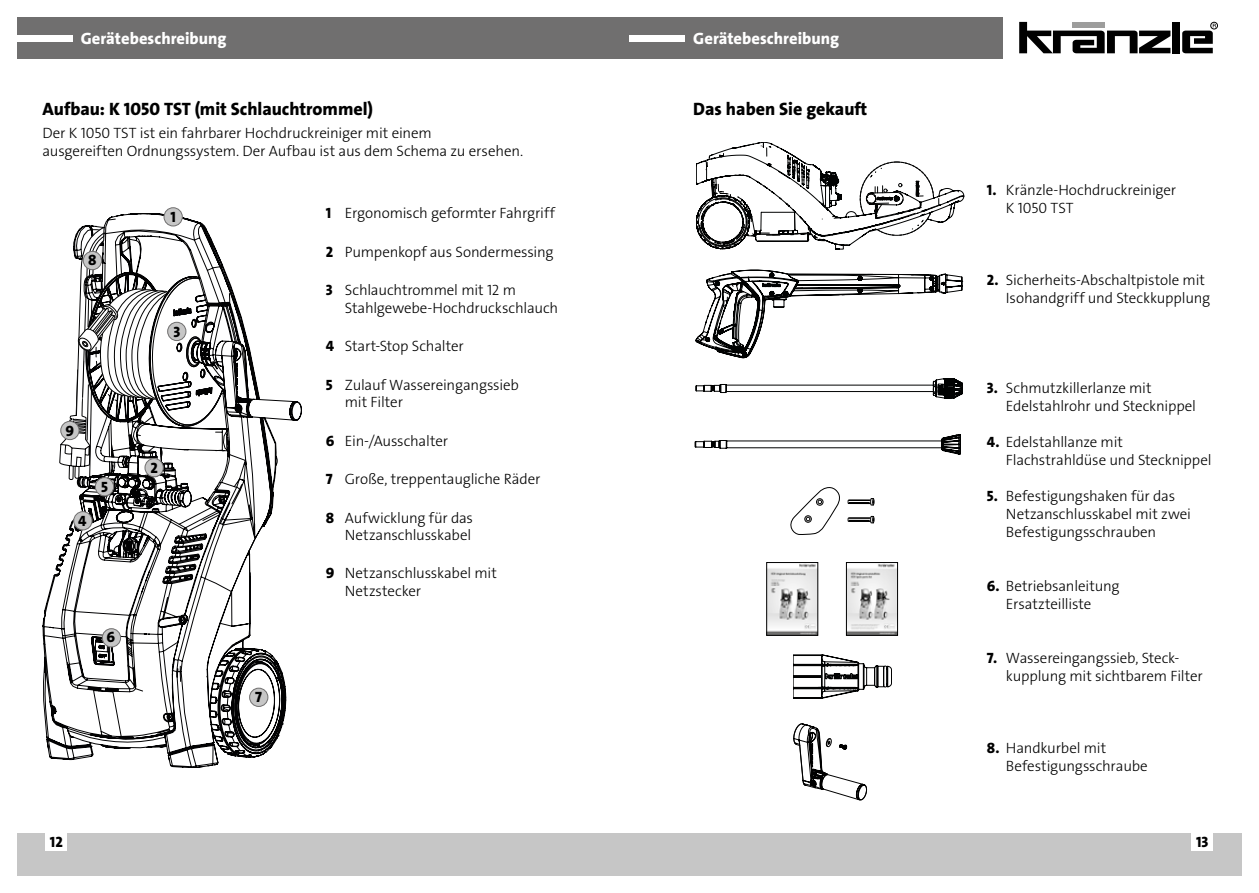
<style>
.page{position:relative;width:1259px;height:893px;background:#fff}
.page>*{position:absolute;margin:0;border:0;box-sizing:border-box;transform-origin:0 0}
.t1{font:18px "The Sans LP8 Ex Bld";color:#000}
.t2{font:16.5px "The Sans LP8 Ex Bld";color:#fff}
.t3{font:15px/18px "The Sans LP3 Lig";letter-spacing:-.01em;color:#000}
.t4{font:15px "The Sans LP8 Ex Bld";color:#000}
.s1{font-family:"The Sans LP8 Ex Bld"}
</style>
<div class="page">
<div style="left:629px;top:833px;width:613px;height:43px;background:#c6c6c6"></div>
<div style="left:17px;top:833px;width:612px;height:43px;background:#c6c6c6"></div>
<div style="left:1191px;top:833px;width:22px;height:18px;background:#fff"></div>
<div style="left:46px;top:833px;width:21px;height:18px;background:#fff"></div>
<div style="left:17px;top:17px;width:985px;height:41px;background:#706f6f"></div>
<div style="left:17px;top:35px;width:55px;height:6px;background:#fff"></div>
<div style="left:629px;top:35px;width:56px;height:6px;background:#fff"></div>
<svg style="left:1019px;top:22px;width:151px;height:31px"></svg>
<div style="left:1172px;top:22px;width:7px;height:31px;background:#000"></div>
<div style="left:1210px;top:22px;width:7px;height:7px;border:1px solid #000;border-radius:50%"></div>
<svg style="left:1182px;top:24px;width:34px;height:29px"></svg>
<svg style="left:43px;top:265px;width:258px;height:503px"></svg>
<svg style="left:59px;top:208px;width:164px;height:276px"></svg>
<div style="left:164px;top:208px;width:18px;height:18px;background:#c6c6c6;border-radius:50%"></div>
<div style="left:164px;top:207px;width:19px;height:19px;border:1px solid #706f6f;border-radius:50%"></div>
<div style="left:145px;top:459px;width:18px;height:18px;background:#c6c6c6;border-radius:50%"></div>
<div style="left:145px;top:458px;width:19px;height:19px;border:1px solid #706f6f;border-radius:50%"></div>
<div style="left:168px;top:322px;width:18px;height:19px;background:#c6c6c6;border-radius:50%"></div>
<div style="left:167px;top:322px;width:19px;height:19px;border:1px solid #706f6f;border-radius:50%"></div>
<div style="left:74px;top:512px;width:18px;height:18px;background:#c6c6c6;border-radius:50%"></div>
<div style="left:73px;top:511px;width:19px;height:19px;border:1px solid #706f6f;border-radius:50%"></div>
<div style="left:83px;top:251px;width:19px;height:19px;background:#c6c6c6;border-radius:50%"></div>
<div style="left:83px;top:251px;width:19px;height:19px;border:1px solid #706f6f;border-radius:50%"></div>
<div style="left:95px;top:478px;width:19px;height:18px;background:#c6c6c6;border-radius:50%"></div>
<div style="left:95px;top:477px;width:19px;height:19px;border:1px solid #706f6f;border-radius:50%"></div>
<div style="left:102px;top:629px;width:19px;height:18px;background:#c6c6c6;border-radius:50%"></div>
<div style="left:102px;top:628px;width:19px;height:19px;border:1px solid #706f6f;border-radius:50%"></div>
<div style="left:250px;top:688px;width:18px;height:18px;background:#c6c6c6;border-radius:50%"></div>
<div style="left:249px;top:688px;width:19px;height:19px;border:1px solid #706f6f;border-radius:50%"></div>
<div style="left:61px;top:421px;width:18px;height:19px;background:#c6c6c6;border-radius:50%"></div>
<div style="left:60px;top:421px;width:19px;height:19px;border:1px solid #706f6f;border-radius:50%"></div>
<svg style="left:695px;top:142px;width:267px;height:217px"></svg>
<svg style="left:793px;top:655px;width:98px;height:43px"></svg>
<svg style="left:695px;top:378px;width:268px;height:20px"></svg>
<svg style="left:790px;top:487px;width:84px;height:48px"></svg>
<svg style="left:695px;top:434px;width:265px;height:20px"></svg>
<svg style="left:793px;top:723px;width:74px;height:77px"></svg>
<img style="left:768px;top:564px;width:48px;height:69px">
<div style="left:766px;top:562px;width:52px;height:73px;border:1px solid #000"></div>
<img style="left:848px;top:564px;width:47px;height:69px">
<div style="left:846px;top:562px;width:51px;height:73px;border:1px solid #000"></div>
<p class="t2" style="left:81px;top:28px;width:147px">Gerätebeschreibung</p>
<p class="t2" style="left:693px;top:28px;width:147px">Gerätebeschreibung</p>
<p class="t1" style="left:43px;top:98px;width:332px">Aufbau: K 1050 TST (mit Schlauchtrommel)</p>
<p class="t3" style="left:43px;top:124px;width:482px">Der K 1050 TST ist ein fahrbarer Hochdruckreiniger mit einem<br>ausgereiften Ordnungssystem. Der Aufbau ist aus dem Schema zu ersehen.</p>
<p class="t4" style="left:88px;top:251px;width:10px">8</p>
<p class="t4" style="left:66px;top:421px;width:10px">9</p>
<p class="t4" style="left:101px;top:477px;width:8px">5</p>
<p class="t4" style="left:78px;top:511px;width:10px">4</p>
<p class="t4" style="left:170px;top:207px;width:7px">1</p>
<p class="t4" style="left:173px;top:323px;width:8px">3</p>
<p class="t4" style="left:150px;top:458px;width:9px">2</p>
<p class="t4" style="left:107px;top:628px;width:10px">6</p>
<p class="t4" style="left:255px;top:687px;width:8px">7</p>
<p class="t3" style="left:326px;top:204px;width:231px"><span class="s1">1</span> Ergonomisch geformter Fahrgriff</p>
<p class="t3" style="left:326px;top:243px;width:229px"><span class="s1">2</span> Pumpenkopf aus Sondermessing</p>
<p class="t3" style="left:345px;top:282px;width:215px;line-height:17.2px;text-indent:-19px"><span class="s1">3</span> Schlauchtrommel mit 12 m<br>Stahlgewebe-Hochdruckschlauch</p>
<p class="t3" style="left:326px;top:337px;width:139px"><span class="s1">4</span> Start-Stop Schalter</p>
<p class="t3" style="left:345px;top:376px;width:175px;line-height:17.2px;text-indent:-19px"><span class="s1">5</span> Zulauf Wassereingangssieb mit Filter</p>
<p class="t3" style="left:326px;top:432px;width:124px"><span class="s1">6</span> Ein-/Ausschalter</p>
<p class="t3" style="left:326px;top:470px;width:216px"><span class="s1">7</span> Große, treppentaugliche Räder</p>
<p class="t3" style="left:326px;top:509px;width:149px;line-height:17.2px;text-align:right"><span class="s1">8</span> Aufwicklung für das<br>Netzanschlusskabel</p>
<p class="t3" style="left:345px;top:565px;width:154px;line-height:17.2px;text-indent:-19px"><span class="s1">9</span> Netzanschlusskabel mit<br>Netzstecker</p>
<p class="t1" style="left:693px;top:98px;width:175px">Das haben Sie gekauft</p>
<p class="t3" style="left:1006px;top:181px;width:172px;text-indent:-19px"><span class="s1">1.</span> Kränzle-Hochdruckreiniger<br>K 1050 TST</p>
<p class="t3" style="left:1006px;top:271px;width:206px;text-indent:-19px"><span class="s1">2.</span> Sicherheits-Abschaltpistole mit<br>Isohandgriff und Steckkupplung</p>
<p class="t3" style="left:1006px;top:379px;width:192px;text-indent:-19px"><span class="s1">3.</span> Schmutzkillerlanze mit<br>Edelstahlrohr und Stecknippel</p>
<p class="t3" style="left:1006px;top:433px;width:207px;text-indent:-19px"><span class="s1">4.</span> Edelstahllanze mit<br>Flachstrahldüse und Stecknippel</p>
<p class="t3" style="left:1006px;top:487px;width:187px;text-indent:-19px"><span class="s1">5.</span> Befestigungshaken für das<br>Netzanschlusskabel mit zwei<br>Befestigungsschrauben</p>
<p class="t3" style="left:986px;top:577px;width:134px;text-align:center"><span class="s1">6.</span> Betriebsanleitung<br>Ersatzteilliste</p>
<p class="t3" style="left:1006px;top:649px;width:198px;text-indent:-19px"><span class="s1">7.</span> Wassereingangssieb, Steck&shy;kupplung mit sichtbarem Filter</p>
<p class="t3" style="left:1006px;top:739px;width:143px;text-indent:-19px"><span class="s1">8.</span> Handkurbel mit<br>Befestigungsschraube</p>
<p class="t4" style="left:50px;top:832px;width:14px">12</p>
<p class="t4" style="left:1196px;top:832px;width:14px">13</p>
</div>
